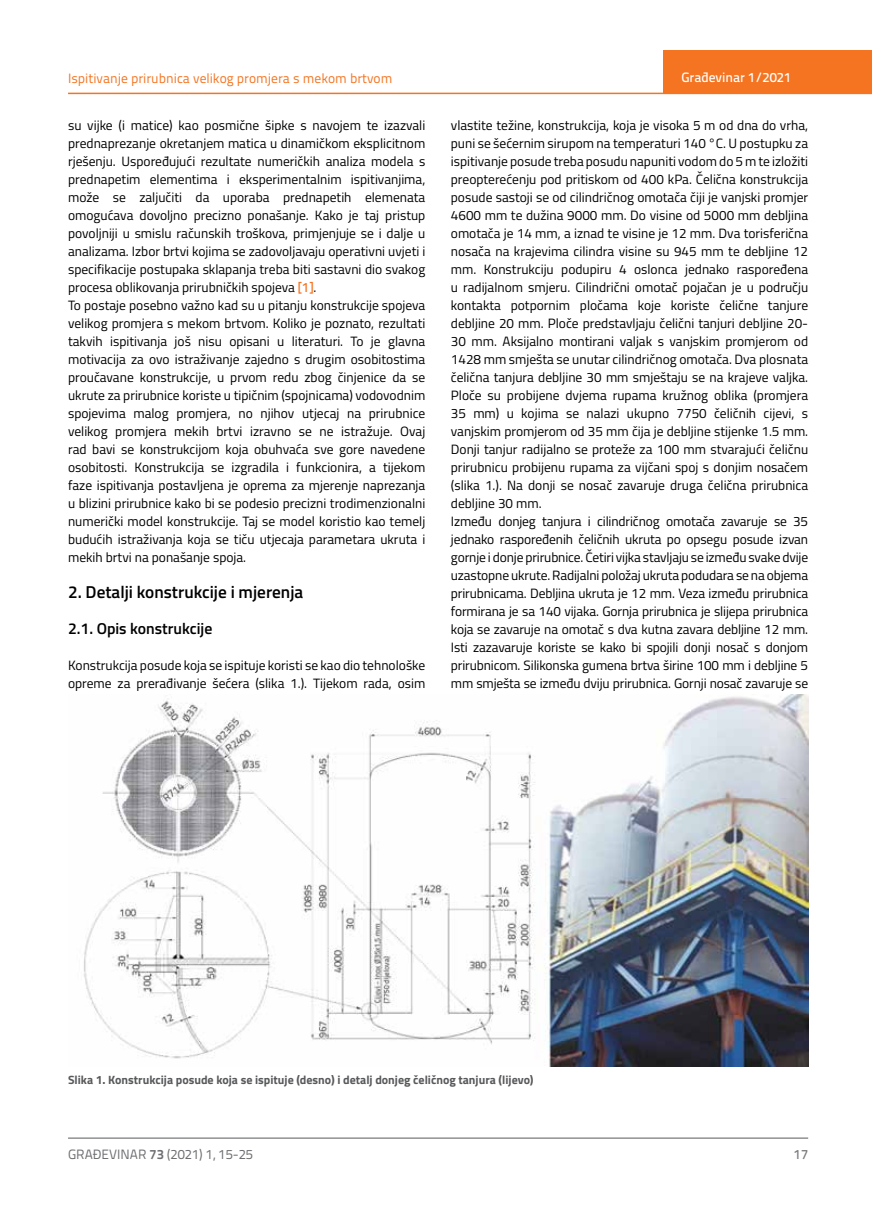
<style>
.page{position:relative;width:872px;height:1212px;background:#fff}
.page>*{position:absolute;margin:0;border:0;box-sizing:border-box;transform-origin:0 0}
.t1{font:600 17.25px "Titillium";color:#000}
.t2{font:600 15.75px "Titillium";color:#000}
.t3{font:13.5px/18px "Titillium";color:#000}
.t4{font:13.5px "Titillium Text 22 L";color:#f47421}
.t5{font:13.5px "Titillium Text 22 L";color:#6d6e71}
.t6{font:500 13.5px "Titillium Text 22 L";color:#fff}
.t7{font:500 13.5px "Titillium Text 22 L";color:#797a7d}
.t8{font:700 12px "Titillium";color:#58595b}
.s1{font-family:"Titillium Text 22 L";font-weight:500;color:#f47421}
.s2{font-weight:700}
</style>
<div class="page">
<hr style="left:68px;top:93px;width:804px;height:1px;background:#f47421">
<div style="left:663px;top:50px;width:209px;height:44px;background:#f47421"></div>
<hr style="left:68px;top:1138px;width:740px;height:1px;background:#58595b">
<img style="left:84px;top:695px;width:724px;height:371px">
<p class="t4" style="left:68px;top:68px;width:326px">Ispitivanje prirubnica velikog promjera s mekom brtvom</p>
<p class="t3" style="left:68px;top:115px;width:359px">su vijke (i matice) kao posmične šipke s navojem te izazvali prednaprezanje okretanjem matica u dinamičkom eksplicitnom rješenju. Uspoređujući rezultate numeričkih analiza modela s prednapetim elementima i eksperimentalnim ispitivanjima, može se zaljučiti da uporaba prednapetih elemenata omogućava dovoljno precizno ponašanje. Kako je taj pristup povoljniji u smislu računskih troškova, primjenjuje se i dalje u analizama. Izbor brtvi kojima se zadovoljavaju operativni uvjeti i specifikacije postupaka sklapanja treba biti sastavni dio svakog procesa oblikovanja prirubničkih spojeva <span class="s1">[1]</span>.<br>To postaje posebno važno kad su u pitanju konstrukcije spojeva velikog promjera s mekom brtvom. Koliko je poznato, rezultati takvih ispitivanja još nisu opisani u literaturi. To je glavna motivacija za ovo istraživanje zajedno s drugim osobitostima proučavane konstrukcije, u prvom redu zbog činjenice da se ukrute za prirubnice koriste u tipičnim (spojnicama) vodovodnim spojevima malog promjera, no njihov utjecaj na prirubnice velikog promjera mekih brtvi izravno se ne istražuje. Ovaj rad bavi se konstrukcijom koja obuhvaća sve gore navedene osobitosti. Konstrukcija se izgradila i funkcionira, a tijekom faze ispitivanja postavljena je oprema za mjerenje naprezanja u blizini prirubnice kako bi se podesio precizni trodimenzionalni numerički model konstrukcije. Taj se model koristio kao temelj budućih istraživanja koja se tiču utjecaja parametara ukruta i mekih brtvi na ponašanje spoja.</p>
<p class="t1" style="left:68px;top:579px;width:237px">2. Detalji konstrukcije i mjerenja</p>
<p class="t2" style="left:68px;top:617px;width:146px">2.1. Opis konstrukcije</p>
<p class="t3" style="left:68px;top:656px;width:359px">Konstrukcija posude koja se ispituje koristi se kao dio tehnološke opreme za prerađivanje šećera (slika 1.). Tijekom rada, osim</p>
<p class="t6" style="left:681px;top:67px;width:111px">Građevinar 1/2021</p>
<p class="t3" style="left:451px;top:115px;width:359px">vlastite težine, konstrukcija, koja je visoka 5 m od dna do vrha, puni se šećernim sirupom na temperaturi 140 °C. U postupku za ispitivanje posude treba posudu napuniti vodom do 5 m te izložiti preopterećenju pod pritiskom od 400 kPa. Čelična konstrukcija posude sastoji se od cilindričnog omotača čiji je vanjski promjer 4600 mm te dužina 9000 mm. Do visine od 5000 mm debljina omotača je 14 mm, a iznad te visine je 12 mm. Dva torisferična nosača na krajevima cilindra visine su 945 mm te debljine 12 mm. Konstrukciju podupiru 4 oslonca jednako raspoređena u radijalnom smjeru. Cilindrični omotač pojačan je u području kontakta potpornim pločama koje koriste čelične tanjure debljine 20 mm. Ploče predstavljaju čelični tanjuri debljine 20- 30 mm. Aksijalno montirani valjak s vanjskim promjerom od 1428 mm smješta se unutar cilindričnog omotača. Dva plosnata čelična tanjura debljine 30 mm smještaju se na krajeve valjka.<br>Ploče su probijene dvjema rupama kružnog oblika (promjera 35 mm) u kojima se nalazi ukupno 7750 čeličnih cijevi, s vanjskim promjerom od 35 mm čija je debljine stijenke 1.5 mm.<br>Donji tanjur radijalno se proteže za 100 mm stvarajući čeličnu prirubnicu probijenu rupama za vijčani spoj s donjim nosačem (slika 1.). Na donji se nosač zavaruje druga čelična prirubnica debljine 30 mm.<br>Između donjeg tanjura i cilindričnog omotača zavaruje se 35 jednako raspoređenih čeličnih ukruta po opsegu posude izvan gornje i donje prirubnice. Četiri vijka stavljaju se između svake dvije uzastopne ukrute. Radijalni položaj ukruta podudara se na objema prirubnicama. Debljina ukruta je 12 mm. Veza između prirubnica formirana je sa 140 vijaka. Gornja prirubnica je slijepa prirubnica koja se zavaruje na omotač s dva kutna zavara debljine 12 mm.<br>Isti zazavaruje koriste se kako bi spojili donji nosač s donjom prirubnicom. Silikonska gumena brtva širine 100 mm i debljine 5 mm smješta se između dviju prirubnica. Gornji nosač zavaruje se</p>
<p class="t8" style="left:68px;top:1071px;width:467px">Slika 1. Konstrukcija posude koja se ispituje (desno) i detalj donjeg čeličnog tanjura (lijevo)</p>
<p class="t5" style="left:68px;top:1144px;width:186px">GRAĐEVINAR <span class="s2">73</span> (2021) 1, 15-25</p>
<p class="t7" style="left:794px;top:1144px;width:16px">17</p>
</div>
